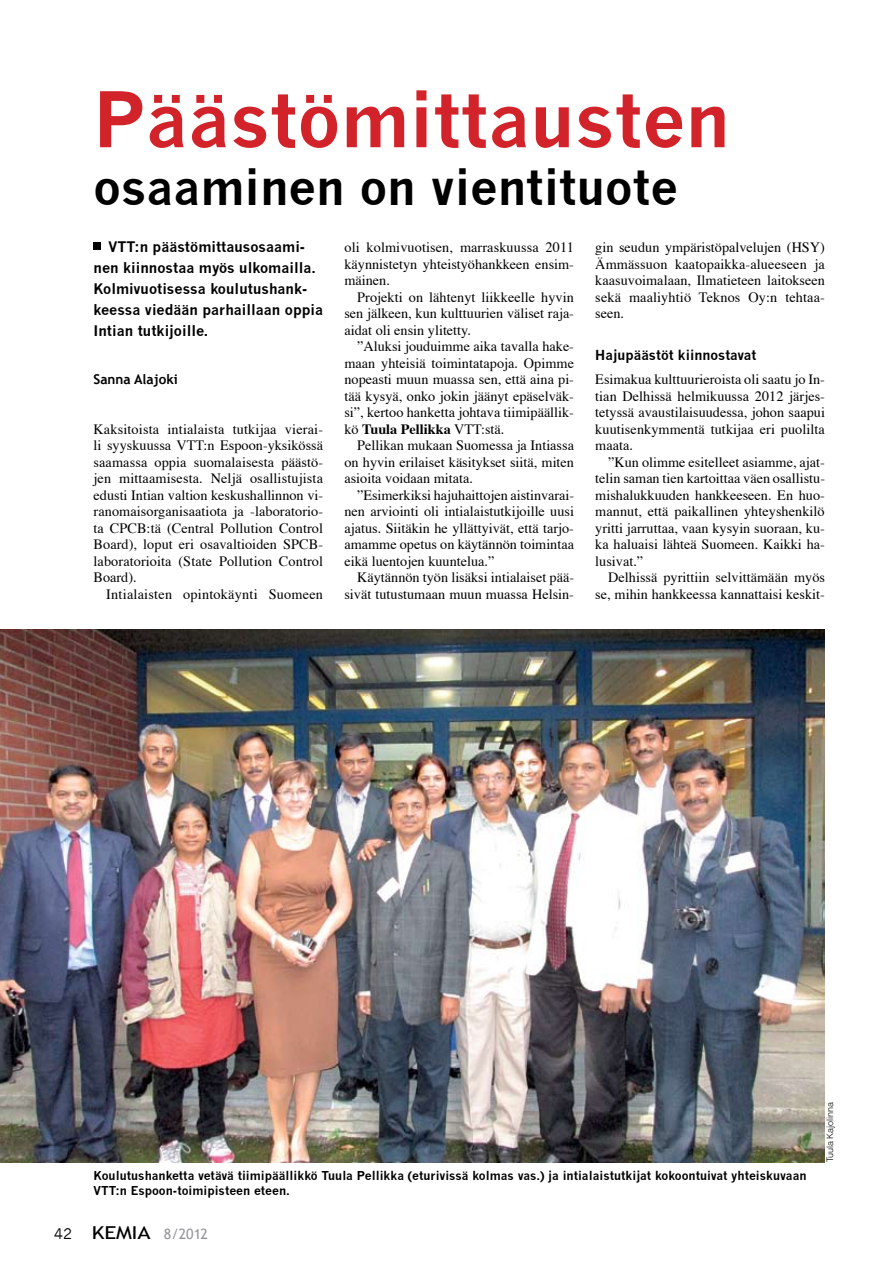
<style>
.page{position:relative;width:893px;height:1263px;background:#fff}
.page>*{position:absolute;margin:0;border:0;box-sizing:border-box;transform-origin:0 0}
.t1{font:700 75px "News Gothic";color:#d2232a}
.t2{font:700 48px "News Gothic";color:#000}
.t3{font:14.25px/16.5px "Times";color:#000;text-align:justify}
.t4{font:700 14.25px/21px "News Gothic";color:#000}
.t5{font:14.25px "Trebuchet MS";color:#939598}
.t6{font:700 13.5px "News Gothic";color:#000}
.t7{font:700 13.5px "Trebuchet MS";color:#000}
.t8{font:700 12px/15px "News Gothic";color:#000}
.t9{font:300 9px "Helvetica";color:#000}
.s1{font-weight:700}
.s2{font-family:"News Gothic";color:#000}
.s3{font-size:17.85px;color:#000}
</style>
<div class="page">
<div style="left:94px;top:242px;width:7px;height:8px;background:#000"></div>
<img style="left:0;top:629px;width:825px;height:533px">
<h1 class="t1" style="left:94px;top:74px;width:638px">Päästömittausten</h1>
<h2 class="t2" style="left:94px;top:158px;width:586px">osaaminen on vientituote</h2>
<p class="t4" style="left:94px;top:236px;width:231px;text-indent:15px">VTT:n päästömittausosaami&shy;nen kiinnostaa myös ulkomailla.<br>Kolmivuotisessa koulutushank&shy;keessa viedään parhaillaan oppia<br>Intian tutkijoille.</p>
<p class="t3" style="left:595px;top:238px;width:231px">gin seudun ympäristöpalvelujen (HSY)<br>Ämmässuon kaatopaikka-alueeseen ja kaasuvoimalaan, Ilmatieteen laitokseen sekä maaliyhtiö Teknos Oy:n tehtaa&shy;seen.</p>
<p class="t6" style="left:595px;top:346px;width:163px">Hajupäästöt kiinnostavat</p>
<p class="t3" style="left:595px;top:370px;width:231px">Esimakua kulttuurieroista oli saatu jo In&shy;tian Delhissä helmikuussa 2012 järjes&shy;tetyssä avaustilaisuudessa, johon saapui kuutisenkymmentä tutkijaa eri puolilta maata.</p>
<p class="t3" style="left:595px;top:452px;width:231px;text-indent:13px">”Kun olimme esitelleet asiamme, ajat&shy;telin saman tien kartoittaa väen osallistu&shy;mishalukkuuden hankkeeseen. En huo&shy;mannut, että paikallinen yhteyshenkilö yritti jarruttaa, vaan kysyin suoraan, ku&shy;ka haluaisi lähteä Suomeen. Kaikki ha&shy;lusivat.”</p>
<p class="t3" style="left:595px;top:568px;width:231px;text-align:right">Delhissä pyrittiin selvittämään myös se, mihin hankkeessa kannattaisi keskit-</p>
<p class="t3" style="left:344px;top:238px;width:231px">oli kolmivuotisen, marraskuussa 2011 käynnistetyn yhteistyöhankkeen ensim&shy;mäinen.</p>
<p class="t3" style="left:344px;top:287px;width:231px;text-indent:13px">Projekti on lähtenyt liikkeelle hyvin sen jälkeen, kun kulttuurien väliset raja&shy;aidat oli ensin ylitetty.</p>
<p class="t3" style="left:344px;top:337px;width:231px;text-indent:13px">”Aluksi jouduimme aika tavalla hake&shy;maan yhteisiä toimintatapoja. Opimme nopeasti muun muassa sen, että aina pi&shy;tää kysyä, onko jokin jäänyt epäselväk&shy;si”, kertoo hanketta johtava tiimipäällik&shy;kö <span class="s1">Tuula Pellikka</span> VTT:stä.</p>
<p class="t3" style="left:344px;top:436px;width:231px;text-indent:13px">Pellikan mukaan Suomessa ja Intiassa on hyvin erilaiset käsitykset siitä, miten asioita voidaan mitata.</p>
<p class="t3" style="left:344px;top:485px;width:231px;text-indent:13px">”Esimerkiksi hajuhaittojen aistinvarai&shy;nen arviointi oli intialaistutkijoille uusi ajatus. Siitäkin he yllättyivät, että tarjo&shy;amamme opetus on käytännön toimintaa eikä luentojen kuuntelua.”</p>
<p class="t3" style="left:344px;top:568px;width:231px;text-align:right">Käytännön työn lisäksi intialaiset pää&shy;sivät tutustumaan muun muassa Helsin-</p>
<p class="t7" style="left:94px;top:371px;width:86px">Sanna Alajoki</p>
<p class="t3" style="left:94px;top:419px;width:231px">Kaksitoista intialaista tutkijaa vierai&shy;li syyskuussa VTT:n Espoon-yksikössä saamassa oppia suomalaisesta päästö&shy;jen mittaamisesta. Neljä osallistujista edusti Intian valtion keskushallinnon vi&shy;ranomaisorganisaatiota ja -laboratorio&shy;ta CPCB:tä (Central Pollution Control Board), loput eri osavaltioiden SPCB&shy;laboratorioita (State Pollution Control Board).</p>
<p class="t3" style="left:106px;top:584px;width:218px">Intialaisten opintokäynti Suomeen</p>
<p class="t8" style="left:94px;top:1168px;width:714px">Koulutushanketta vetävä tiimipäällikkö Tuula Pellikka (eturivissä kolmas vas.) ja intialaistutkijat kokoontuivat yhteiskuvaan<br>VTT:n Espoon-toimipisteen eteen.</p>
<p class="t5" style="left:54px;top:1226px;width:155px"><span class="s2">42</span> <span class="s3">KEMIA</span> 8/2012</p>
<p class="t9" style="left:824px;top:1162px;width:62px;rotate:-90deg">Tuula Kajolinna</p>
</div>
